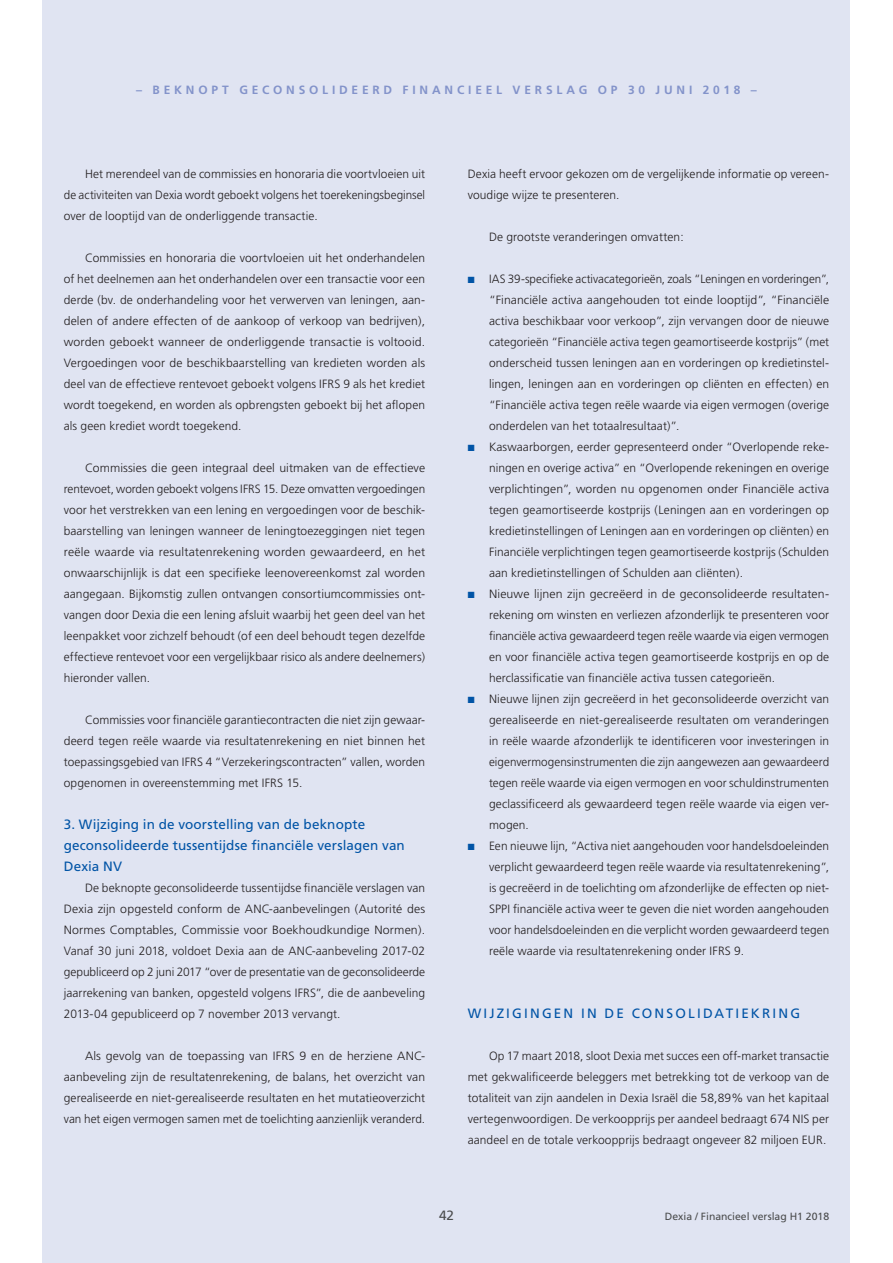
<style>
.page{position:relative;width:893px;height:1263px;background:#fff}
.page>*{position:absolute;margin:0;border:0;box-sizing:border-box;transform-origin:0 0}
.t1{font:13.5px/21px "Frutiger";letter-spacing:.01em;color:#0154a6}
.t2{font:13.5px "Frutiger";letter-spacing:.16em;color:#0154a6}
.t3{font:13.5px "Frutiger";color:#4b4c4d}
.t4{font:300 12px/21px "Frutiger";letter-spacing:.005em;color:#231f20;text-align:justify}
.t5{font:700 12px "Frutiger";letter-spacing:.32em;color:#8393ca}
.t6{font:10.5px "Frutiger";color:#4b4c4d}
.s1{color:#0154a6}
</style>
<div class="page">
<div style="left:43px;top:0;width:807px;height:1263px;background:#e0e4f2"></div>
<p class="t5" style="left:136px;top:83px;width:622px">– BEKNOPT GECONSOLIDEERD FINANCIEEL VERSLAG OP 30 JUNI 2018 –</p>
<p class="t4" style="left:64px;top:163px;width:363px;text-indent:21px">Het merendeel van de commissies en honoraria die voortvloeien uit de activiteiten van Dexia wordt geboekt volgens het toerekeningsbeginsel over de looptijd van de onderliggende transactie.</p>
<p class="t4" style="left:64px;top:247px;width:363px;text-indent:21px">Commissies en honoraria die voortvloeien uit het onderhandelen of het deelnemen aan het onderhandelen over een transactie voor een derde (bv. de onderhandeling voor het verwerven van leningen, aan&shy;delen of andere effecten of de aankoop of verkoop van bedrijven), worden geboekt wanneer de onderliggende transactie is voltooid.<br>Vergoedingen voor de beschikbaarstelling van kredieten worden als deel van de effectieve rentevoet geboekt volgens IFRS 9 als het krediet wordt toegekend, en worden als opbrengsten geboekt bij het aflopen als geen krediet wordt toegekend.</p>
<p class="t4" style="left:64px;top:457px;width:363px;text-indent:21px">Commissies die geen integraal deel uitmaken van de effectieve rentevoet, worden geboekt volgens IFRS 15. Deze omvatten vergoedingen voor het verstrekken van een lening en vergoedingen voor de beschik&shy;baarstelling van leningen wanneer de leningtoezeggingen niet tegen reële waarde via resultatenrekening worden gewaardeerd, en het onwaarschijnlijk is dat een specifieke leenovereenkomst zal worden aangegaan. Bijkomstig zullen ontvangen consortiumcommissies ont&shy;vangen door Dexia die een lening afsluit waarbij het geen deel van het leenpakket voor zichzelf behoudt (of een deel behoudt tegen dezelfde effectieve rentevoet voor een vergelijkbaar risico als andere deelnemers) hieronder vallen.</p>
<p class="t4" style="left:64px;top:709px;width:363px;text-indent:21px">Commissies voor financiële garantiecontracten die niet zijn gewaar&shy;deerd tegen reële waarde via resultatenrekening en niet binnen het toepassingsgebied van IFRS 4 “Verzekeringscontracten” vallen, worden opgenomen in overeenstemming met IFRS 15.</p>
<p class="t1" style="left:64px;top:813px;width:343px">3. Wijziging in de voorstelling van de beknopte geconsolideerde tussentijdse financiële verslagen van<br>Dexia NV</p>
<p class="t4" style="left:64px;top:877px;width:363px;text-indent:21px">De beknopte geconsolideerde tussentijdse financiële verslagen van Dexia zijn opgesteld conform de ANC-aanbevelingen (Autorité des Normes Comptables, Commissie voor Boekhoudkundige Normen).<br>Vanaf 30 juni 2018, voldoet Dexia aan de ANC-aanbeveling 2017-02 gepubliceerd op 2 juni 2017 “over de presentatie van de geconsolideerde jaarrekening van banken, opgesteld volgens IFRS”, die de aanbeveling 2013-04 gepubliceerd op 7 november 2013 vervangt.</p>
<p class="t4" style="left:64px;top:1045px;width:363px;text-indent:21px">Als gevolg van de toepassing van IFRS 9 en de herziene ANC&shy;aanbeveling zijn de resultatenrekening, de balans, het overzicht van gerealiseerde en niet-gerealiseerde resultaten en het mutatieoverzicht van het eigen vermogen samen met de toelichting aanzienlijk veranderd.</p>
<p class="t4" style="left:468px;top:163px;width:363px">Dexia heeft ervoor gekozen om de vergelijkende informatie op vereen&shy;voudige wijze te presenteren.</p>
<p class="t4" style="left:489px;top:226px;width:196px">De grootste veranderingen omvatten:</p>
<p class="t4" style="left:489px;top:268px;width:342px;text-indent:-21px"><span class="s1">■</span> IAS 39-specifieke activacategorieën, zoals “Leningen en vorderingen”, “Financiële activa aangehouden tot einde looptijd”, “Financiële activa beschikbaar voor verkoop”, zijn vervangen door de nieuwe categorieën “Financiële activa tegen geamortiseerde kostprijs” (met onderscheid tussen leningen aan en vorderingen op kredietinstel&shy;lingen, leningen aan en vorderingen op cliënten en effecten) en “Financiële activa tegen reële waarde via eigen vermogen (overige onderdelen van het totaalresultaat)”.</p>
<p class="t4" style="left:489px;top:436px;width:342px;text-indent:-21px"><span class="s1">■</span> Kaswaarborgen, eerder gepresenteerd onder “Overlopende reke&shy;ningen en overige activa” en “Overlopende rekeningen en overige verplichtingen”, worden nu opgenomen onder Financiële activa tegen geamortiseerde kostprijs (Leningen aan en vorderingen op kredietinstellingen of Leningen aan en vorderingen op cliënten) en Financiële verplichtingen tegen geamortiseerde kostprijs (Schulden aan kredietinstellingen of Schulden aan cliënten).</p>
<p class="t4" style="left:489px;top:583px;width:342px;text-indent:-21px"><span class="s1">■</span> Nieuwe lijnen zijn gecreëerd in de geconsolideerde resultaten&shy;rekening om winsten en verliezen afzonderlijk te presenteren voor financiële activa gewaardeerd tegen reële waarde via eigen vermogen en voor financiële activa tegen geamortiseerde kostprijs en op de herclassificatie van financiële activa tussen categorieën.</p>
<p class="t4" style="left:489px;top:688px;width:342px;text-indent:-21px"><span class="s1">■</span> Nieuwe lijnen zijn gecreëerd in het geconsolideerde overzicht van gerealiseerde en niet-gerealiseerde resultaten om veranderingen in reële waarde afzonderlijk te identificeren voor investeringen in eigenvermogensinstrumenten die zijn aangewezen aan gewaardeerd tegen reële waarde via eigen vermogen en voor schuldinstrumenten geclassificeerd als gewaardeerd tegen reële waarde via eigen ver&shy;mogen.</p>
<p class="t4" style="left:489px;top:835px;width:342px;text-indent:-21px"><span class="s1">■</span> Een nieuwe lijn, “Activa niet aangehouden voor handelsdoeleinden verplicht gewaardeerd tegen reële waarde via resultatenrekening”, is gecreëerd in de toelichting om afzonderlijke de effecten op niet-SPPI financiële activa weer te geven die niet worden aangehouden voor handelsdoeleinden en die verplicht worden gewaardeerd tegen reële waarde via resultatenrekening onder IFRS 9.</p>
<p class="t2" style="left:468px;top:1005px;width:334px">WIJZIGINGEN IN DE CONSOLIDATIEKRING</p>
<p class="t4" style="left:468px;top:1045px;width:363px;text-indent:21px">Op 17 maart 2018, sloot Dexia met succes een off-market transactie met gekwalificeerde beleggers met betrekking tot de verkoop van de totaliteit van zijn aandelen in Dexia Israël die 58,89% van het kapitaal vertegenwoordigen. De verkoopprijs per aandeel bedraagt 674 NIS per aandeel en de totale verkoopprijs bedraagt ongeveer 82 miljoen EUR.</p>
<p class="t3" style="left:439px;top:1208px;width:16px">42</p>
<p class="t6" style="left:665px;top:1210px;width:166px">Dexia / Financieel verslag H1 2018</p>
</div>
